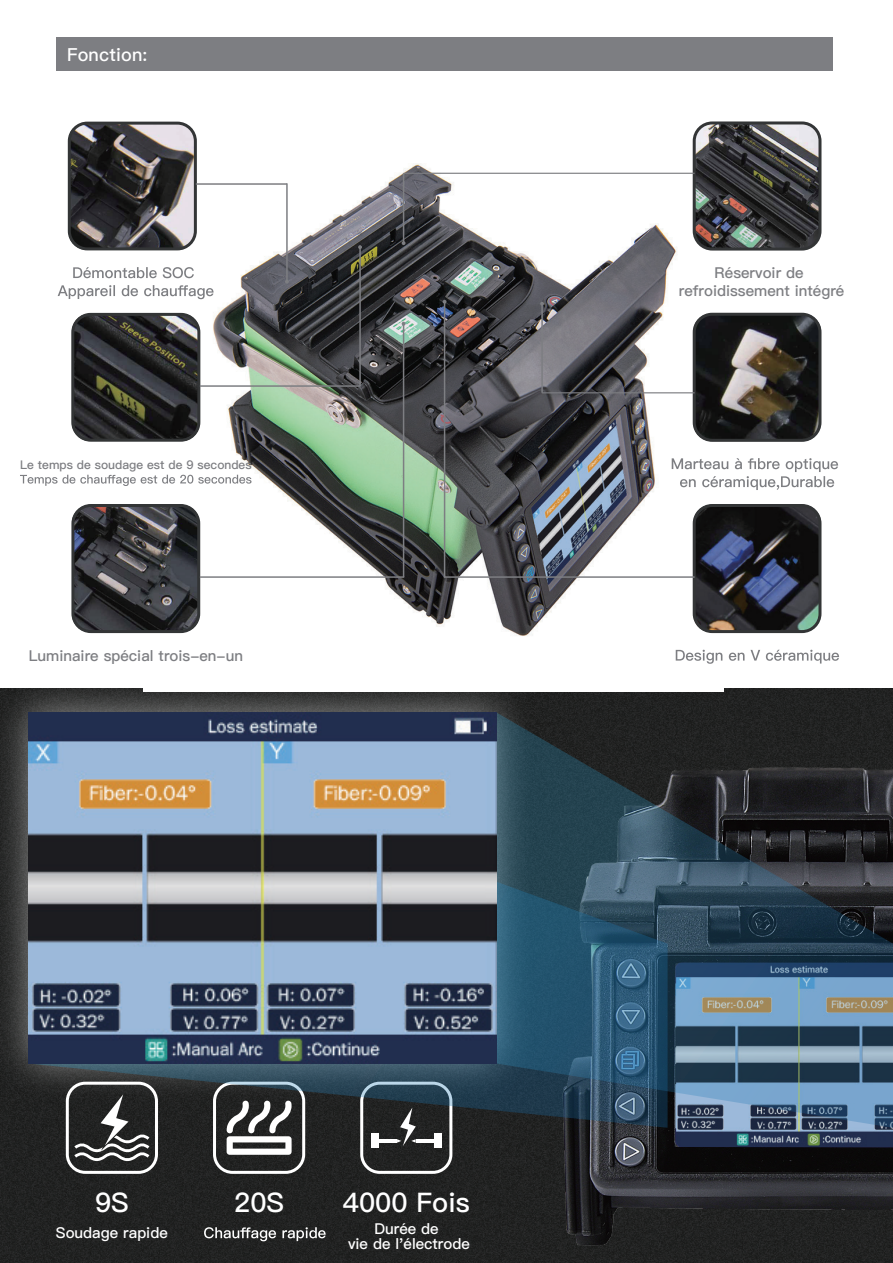
<style>
.page{position:relative;width:893px;height:1263px;background:#fff}
.page>*{position:absolute;margin:0;border:0;box-sizing:border-box;transform-origin:0 0}
.t1{font:27px "Ping Fang SC Bold";color:#fff}
.t2{font:18px "Ping Fang SC Bold";letter-spacing:.01em;color:#fff}
.t3{font:15px/18px "Ping Fang SC Bold";color:#7d7e82;text-align:center}
.t4{font:15px/15.1px "Ping Fang SC Bold";color:#fff;text-align:center}
.t5{font:12px "Ping Fang SC Bold";color:#7d7e82}
</style>
<div class="page">
<div style="left:0;top:689px;width:893px;height:574px;background:#212222"></div>
<img style="left:532px;top:1128px;width:361px;height:135px">
<img style="left:676px;top:1128px;width:217px;height:19px">
<img style="left:144px;top:121px;width:579px;height:571px">
<img style="left:694px;top:123px;width:126px;height:126px">
<img style="left:69px;top:122px;width:127px;height:128px">
<img style="left:75px;top:505px;width:125px;height:127px">
<img style="left:75px;top:313px;width:125px;height:128px">
<img style="left:693px;top:505px;width:128px;height:127px">
<img style="left:693px;top:313px;width:128px;height:128px">
<div style="left:57px;top:38px;width:776px;height:33px;background:#7d7e82"></div>
<div style="left:68px;top:122px;width:129px;height:128px;border:3px solid #333536;border-radius:18px"></div>
<div style="left:71px;top:313px;width:129px;height:129px;border:3px solid #333536;border-radius:18px"></div>
<div style="left:71px;top:504px;width:129px;height:129px;border:3px solid #333536;border-radius:18px"></div>
<div style="left:693px;top:121px;width:128px;height:130px;border:3px solid #333536;border-radius:18px"></div>
<div style="left:693px;top:313px;width:128px;height:129px;border:3px solid #333536;border-radius:18px"></div>
<div style="left:693px;top:504px;width:128px;height:129px;border:3px solid #333536;border-radius:18px"></div>
<hr style="left:196px;top:183px;width:91px;height:2px;background:#7d7e82">
<hr style="left:200px;top:385px;width:161px;height:2px;background:#7d7e82">
<hr style="left:200px;top:576px;width:204px;height:2px;background:#7d7e82">
<hr style="left:444px;top:576px;width:251px;height:2px;background:#7d7e82">
<hr style="left:404px;top:173px;width:291px;height:1px;background:#7d7e82">
<hr style="left:542px;top:392px;width:153px;height:1px;background:#7d7e82">
<hr style="left:286px;top:183px;width:2px;height:99px;background:#7d7e82">
<svg style="left:285px;top:280px;width:4px;height:4px"></svg>
<hr style="left:359px;top:247px;width:2px;height:139px;background:#7d7e82">
<svg style="left:358px;top:245px;width:4px;height:4px"></svg>
<hr style="left:541px;top:303px;width:2px;height:90px;background:#7d7e82">
<hr style="left:403px;top:173px;width:1px;height:70px;background:#7d7e82">
<hr style="left:403px;top:323px;width:1px;height:254px;background:#7d7e82">
<hr style="left:444px;top:301px;width:1px;height:276px;background:#7d7e82">
<img style="left:0;top:658px;width:551px;height:459px">
<div style="left:371px;top:1134px;width:8px;height:14px;background:#fff"></div>
<hr style="left:379px;top:1139px;width:18px;height:4px;background:#fff">
<div style="left:434px;top:1134px;width:8px;height:14px;background:#fff"></div>
<hr style="left:416px;top:1139px;width:18px;height:4px;background:#fff">
<svg style="left:397px;top:1128px;width:19px;height:18px"></svg>
<div style="left:360px;top:1082px;width:92px;height:92px;border:3px solid #fff;border-radius:18px"></div>
<svg style="left:74px;top:1128px;width:75px;height:34px"></svg>
<div style="left:66px;top:1082px;width:92px;height:92px;border:3px solid #fff;border-radius:18px"></div>
<svg style="left:227px;top:1128px;width:65px;height:27px"></svg>
<div style="left:213px;top:1082px;width:92px;height:92px;border:3px solid #fff;border-radius:18px"></div>
<svg style="left:204px;top:1227px;width:122px;height:14px;background:#5e5f5e"></svg>
<svg style="left:672px;top:458px;width:166px;height:32px"></svg>
<svg style="left:676px;top:650px;width:163px;height:14px"></svg>
<svg style="left:73px;top:267px;width:121px;height:11px"></svg>
<svg style="left:58px;top:285px;width:156px;height:14px"></svg>
<svg style="left:20px;top:475px;width:232px;height:11px"></svg>
<svg style="left:28px;top:712px;width:469px;height:416px;background:#374248"></svg>
<svg style="left:497px;top:712px;width:396px;height:416px;background:#344c5c"></svg>
<img style="left:29px;top:712px;width:468px;height:351px">
<p class="t2" style="left:67px;top:43px;width:82px">Fonction:</p>
<p class="t5" style="left:20px;top:458px;width:233px">Le temps de soudage est de 9 secondes</p>
<p class="t3" style="left:29px;top:647px;width:216px">Luminaire spécial trois-en-un</p>
<p class="t3" style="left:679px;top:264px;width:167px">Réservoir de refroidissement intégré</p>
<h1 class="t1" style="left:95px;top:1186px;width:35px">9S</h1>
<p class="t4" style="left:56px;top:1225px;width:113px">Soudage rapide</p>
<h1 class="t1" style="left:234px;top:1186px;width:51px">20S</h1>
<h1 class="t1" style="left:343px;top:1186px;width:128px">4000 Fois</h1>
<p class="t4" style="left:348px;top:1221px;width:123px">Durée de<br>vie de l'électrode</p>
</div>
